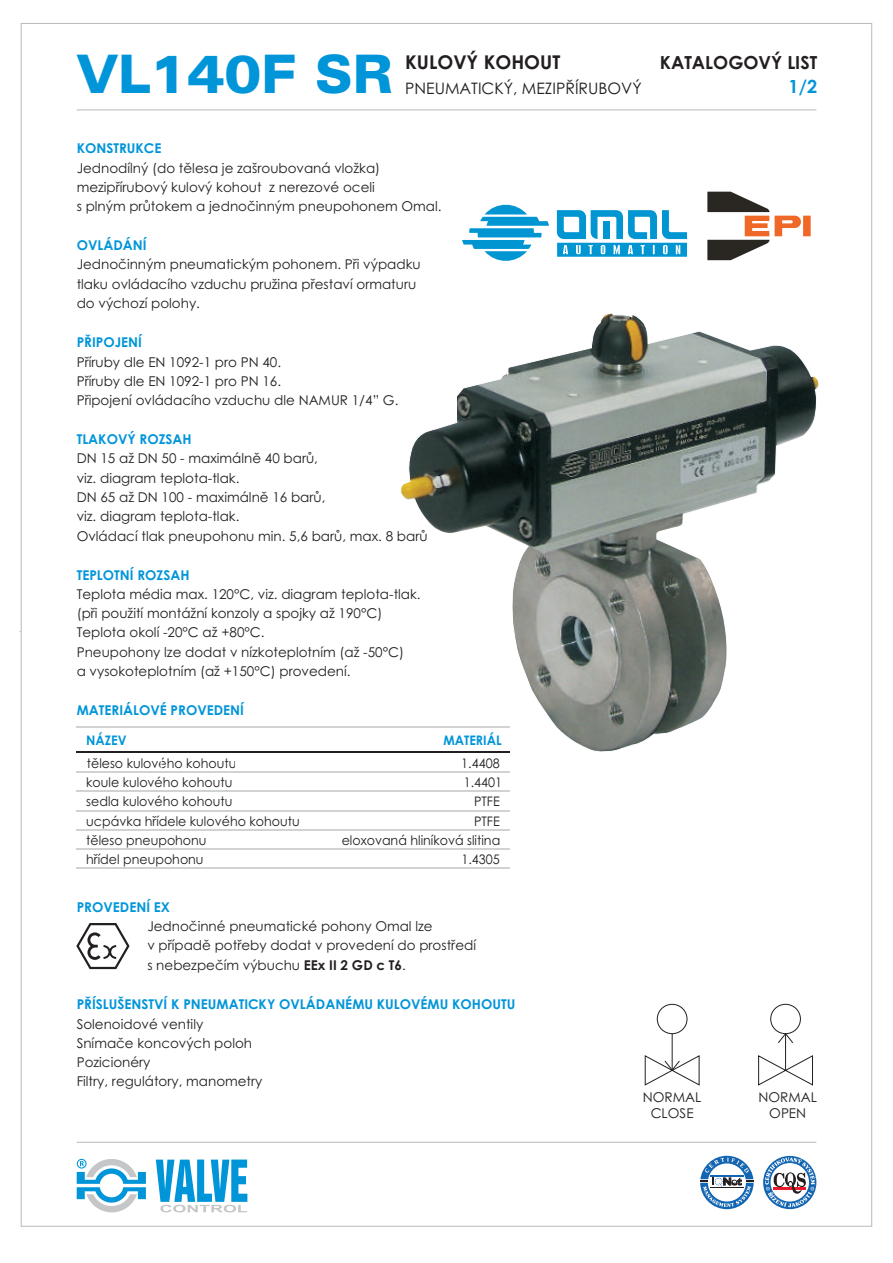
<style>
.page{position:relative;width:893px;height:1263px;background:#fff}
.page>*{position:absolute;margin:0;border:0;box-sizing:border-box;transform-origin:0 0}
.t1{font:900 expanded 53.25px "Zurich BT";color:#0095d9;scale:.91 1}
.t2{font:700 18.9px "Century Gothic";color:#231f20}
.t3{font:700 18.15px "Century Gothic";color:#0095d9}
.t4{font:700 18px "Century Gothic";color:#231f20}
.t5{font:15.75px "Century Gothic";color:#231f20}
.t6{font:13.5px/19.4px "Century Gothic";color:#231f20}
.t7{font:700 13.5px "Century Gothic";color:#0095d9}
.t8{font:13.2px "Century Gothic";color:#231f20;scale:.96 1}
.t9{font:700 13.2px "Century Gothic";color:#0095d9;scale:.96 1}
.s1{font-weight:700}
</style>
<div class="page">
<hr style="left:77px;top:109px;width:739px;height:1px;background:#bcbdc0">
<svg style="left:707px;top:192px;width:104px;height:68px"></svg>
<svg style="left:77px;top:1159px;width:69px;height:53px"></svg>
<svg style="left:156px;top:1159px;width:91px;height:53px"></svg>
<hr style="left:77px;top:1142px;width:739px;height:1px;background:#bcbdc0">
<svg style="left:763px;top:1156px;width:53px;height:53px"></svg>
<svg style="left:765px;top:1157px;width:51px;height:50px"></svg>
<svg style="left:700px;top:1156px;width:54px;height:53px"></svg>
<hr style="left:710px;top:1175px;width:33px;height:1px;background:#1365b2">
<hr style="left:710px;top:1187px;width:33px;height:1px;background:#231f20">
<hr style="left:77px;top:772px;width:433px;height:1px;background:#d1d2d4">
<hr style="left:77px;top:726px;width:433px;height:1px;background:#d1d2d4">
<hr style="left:77px;top:751px;width:433px;height:1px;background:#231f20">
<hr style="left:77px;top:791px;width:433px;height:1px;background:#d1d2d4">
<hr style="left:77px;top:810px;width:433px;height:1px;background:#d1d2d4">
<hr style="left:77px;top:829px;width:433px;height:1px;background:#d1d2d4">
<hr style="left:77px;top:848px;width:433px;height:1px;background:#d1d2d4">
<hr style="left:77px;top:867px;width:433px;height:2px;background:#d1d2d4">
<svg style="left:76px;top:923px;width:54px;height:46px"></svg>
<svg style="left:462px;top:204px;width:87px;height:57px"></svg>
<svg style="left:557px;top:210px;width:130px;height:47px"></svg>
<svg style="left:399px;top:313px;width:420px;height:440px"></svg>
<hr style="left:672px;top:1034px;width:1px;height:36px;background:#231f20">
<div style="left:657px;top:1004px;width:30px;height:30px;border:1px solid #231f20;border-radius:50%"></div>
<svg style="left:644px;top:1054px;width:56px;height:32px"></svg>
<svg style="left:758px;top:1054px;width:55px;height:32px"></svg>
<hr style="left:785px;top:1034px;width:1px;height:36px;background:#231f20">
<div style="left:770px;top:1004px;width:31px;height:30px;border:1px solid #231f20;border-radius:50%"></div>
<svg style="left:778px;top:1032px;width:16px;height:12px"></svg>
<h1 class="t1" style="left:77px;top:53px;width:348px">VL140F SR</h1>
<h2 class="t2" style="left:405px;top:55px;width:157px">KULOVÝ KOHOUT</h2>
<p class="t5" style="left:405px;top:82px;width:238px">PNEUMATICKÝ, MEZIPŘÍRUBOVÝ</p>
<p class="t7" style="left:77px;top:143px;width:86px">KONSTRUKCE</p>
<p class="t6" style="left:77px;top:159px;width:366px">Jednodílný (do tělesa je zašroubovaná vložka) mezipřírubový kulový kohout z nerezové oceli<br>s plným průtokem a jednočinným pneupohonem Omal.</p>
<p class="t7" style="left:77px;top:240px;width:71px">OVLÁDÁNÍ</p>
<p class="t6" style="left:77px;top:256px;width:345px">Jednočinným pneumatickým pohonem. Při výpadku</p>
<p class="t6" style="left:77px;top:295px;width:125px">do výchozí polohy.</p>
<p class="t6" style="left:77px;top:275px;width:341px">tlaku ovládacího vzduchu pružina přestaví ormaturu</p>
<p class="t7" style="left:77px;top:337px;width:67px">PŘIPOJENÍ</p>
<p class="t6" style="left:77px;top:353px;width:323px">Příruby dle EN 1092-1 pro PN 40.<br>Příruby dle EN 1092-1 pro PN 16.<br>Připojení ovládacího vzduchu dle NAMUR 1/4” G.</p>
<p class="t7" style="left:77px;top:434px;width:116px">TLAKOVÝ ROZSAH</p>
<p class="t6" style="left:77px;top:450px;width:352px">DN 15 až DN 50 - maximálně 40 barů,<br>viz. diagram teplota-tlak.<br>DN 65 až DN 100 - maximálně 16 barů,<br>viz. diagram teplota-tlak.<br>Ovládací tlak pneupohonu min. 5,6 barů, max. 8 barů</p>
<p class="t7" style="left:77px;top:569px;width:114px">TEPLOTNÍ ROZSAH</p>
<p class="t6" style="left:77px;top:585px;width:345px">Teplota média max. 120°C, viz. diagram teplota-tlak. (při použití montážní konzoly a spojky až 190°C)<br>Teplota okolí -20°C až +80°C.<br>Pneupohony lze dodat v nízkoteplotním (až -50°C)<br>a vysokoteplotním (až +150°C) provedení.</p>
<p class="t7" style="left:77px;top:705px;width:169px">MATERIÁLOVÉ PROVEDENÍ</p>
<p class="t9" style="left:86px;top:735px;width:44px">NÁZEV</p>
<p class="t9" style="left:443px;top:735px;width:62px">MATERIÁL</p>
<p class="t8" style="left:87px;top:758px;width:157px">těleso kulového kohoutu</p>
<p class="t8" style="left:461px;top:758px;width:42px">1.4408</p>
<p class="t8" style="left:86px;top:777px;width:154px">koule kulového kohoutu</p>
<p class="t8" style="left:464px;top:777px;width:42px">1.4401</p>
<p class="t8" style="left:86px;top:796px;width:154px">sedla kulového kohoutu</p>
<p class="t8" style="left:474px;top:796px;width:28px">PTFE</p>
<p class="t8" style="left:86px;top:816px;width:224px">ucpávka hřídele kulového kohoutu</p>
<p class="t8" style="left:474px;top:816px;width:28px">PTFE</p>
<p class="t8" style="left:86px;top:835px;width:127px">těleso pneupohonu</p>
<p class="t8" style="left:342px;top:835px;width:167px">eloxovaná hliníková slitina</p>
<p class="t8" style="left:86px;top:854px;width:124px">hřídel pneupohonu</p>
<p class="t8" style="left:461px;top:854px;width:42px">1.4305</p>
<p class="t7" style="left:77px;top:901px;width:95px">PROVEDENÍ EX</p>
<p class="t6" style="left:147px;top:917px;width:330px">Jednočinné pneumatické pohony Omal lze<br>v případě potřeby dodat v provedení do prostředí s nebezpečím výbuchu <span class="s1">EEx II 2 GD c T6</span>.</p>
<p class="t7" style="left:77px;top:999px;width:440px">PŘÍSLUŠENSTVÍ K PNEUMATICKY OVLÁDANÉMU KULOVÉMU KOHOUTU</p>
<p class="t6" style="left:77px;top:1015px;width:187px">Solenoidové ventily<br>Snímače koncových poloh<br>Pozicionéry<br>Filtry, regulátory, manometry</p>
<h3 class="t4" style="left:660px;top:55px;width:159px">KATALOGOVÝ LIST</h3>
<h3 class="t3" style="left:788px;top:80px;width:30px">1/2</h3>
<p class="t6" style="left:643px;top:1091px;width:60px;line-height:16px;text-align:center">NORMAL<br>CLOSE</p>
<p class="t6" style="left:758px;top:1091px;width:60px;line-height:16px;text-align:center">NORMAL<br>OPEN</p>
</div>
